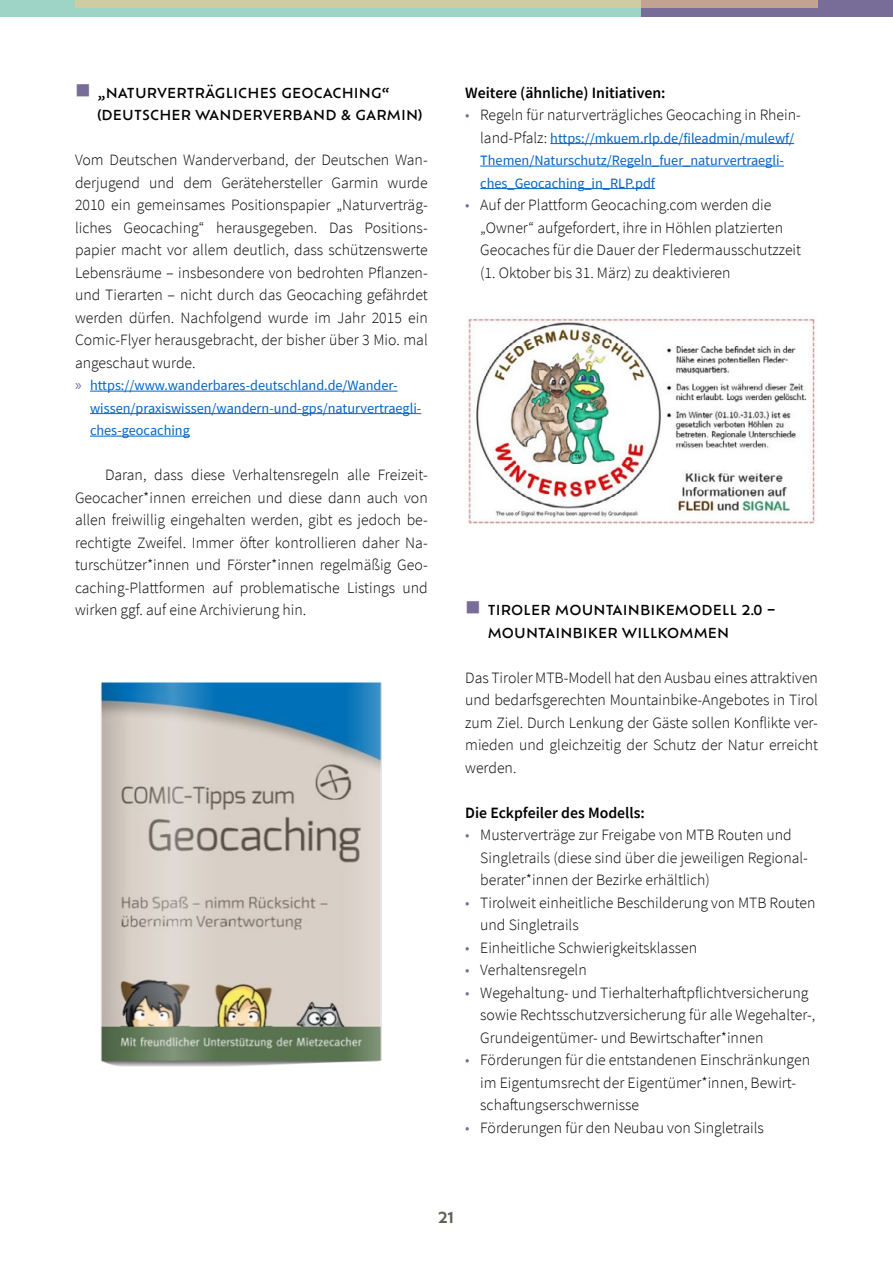
<style>
.page{position:relative;width:893px;height:1263px;background:#fff}
.page>*{position:absolute;margin:0;border:0;box-sizing:border-box;transform-origin:0 0}
.t1{font:300 15.75px/22.5px "Source Sans Pro";color:#000}
.t2{font:600 15.75px "Source Sans Pro";color:#000}
.t3{font:600 15px "Ofelia Text";color:#625f56}
.t4{font:14.25px/22.5px "Source Sans Pro";color:#0563c1}
.t5{font:500 13.5px/22.5px "Ofelia Text";letter-spacing:.01em;color:#000}
.s1{font-family:"Myriad Pro";font-size:15.75px;color:#786d99}
.s2{color:#786d99}
.s3{font-weight:300;font-size:15.75px;color:#000}
</style>
<div class="page">
<div style="left:0;top:0;width:893px;height:16px;background:#9dd4c5"></div>
<div style="left:642px;top:0;width:251px;height:16px;background:#786d99"></div>
<svg style="left:76px;top:0;width:742px;height:8px;background:#ccc29c"></svg>
<hr style="left:90px;top:391px;width:308px;height:1px;background:#0563c1">
<hr style="left:90px;top:413px;width:331px;height:1px;background:#0563c1">
<hr style="left:90px;top:436px;width:100px;height:1px;background:#0563c1">
<hr style="left:550px;top:143px;width:244px;height:1px;background:#0563c1">
<hr style="left:480px;top:166px;width:304px;height:1px;background:#0563c1">
<hr style="left:480px;top:188px;width:175px;height:1px;background:#0563c1">
<img style="left:101px;top:681px;width:281px;height:386px">
<img style="left:468px;top:317px;width:348px;height:207px">
<p class="t5" style="left:98px;top:80px;width:326px">„NATURVERTRÄGLICHES GEOCACHING“ (DEUTSCHER WANDERVERBAND &amp; GARMIN)</p>
<p class="t1" style="left:75px;top:149px;width:354px;text-align:justify">Vom Deutschen Wanderverband, der Deutschen Wan&shy;derjugend und dem Gerätehersteller Garmin wurde 2010 ein gemeinsames Positionspapier „Naturverträg&shy;liches Geocaching“ herausgegeben. Das Positions&shy;papier macht vor allem deutlich, dass schützenswerte Lebensräume – insbesondere von bedrohten Pflanzen&shy;und Tierarten – nicht durch das Geocaching gefährdet werden dürfen. Nachfolgend wurde im Jahr 2015 ein Comic-Flyer herausgebracht, der bisher über 3 Mio. mal angeschaut wurde.</p>
<p class="t4" style="left:90px;top:374px;width:333px;text-indent:-15px"><span class="s1">»</span> https://www.wanderbares-deutschland.de/Wander&shy;wissen/praxiswissen/wandern-und-gps/naturvertraegli&shy;ches-geocaching</p>
<p class="t1" style="left:75px;top:464px;width:354px;text-align:justify;text-indent:30px">Daran, dass diese Verhaltensregeln alle Freizeit-Geocacher*innen erreichen und diese dann auch von allen freiwillig eingehalten werden, gibt es jedoch be&shy;rechtigte Zweifel. Immer öfter kontrollieren daher Na&shy;turschützer*innen und Förster*innen regelmäßig Geo&shy;caching-Plattformen auf problematische Listings und wirken ggf. auf eine Archivierung hin.</p>
<p class="t2" style="left:465px;top:82px;width:202px">Weitere (ähnliche) Initiativen:</p>
<p class="t1" style="left:465px;top:104px;width:337px"><span class="s2">•</span> Regeln für naturverträgliches Geocaching in Rhein-</p>
<p class="t4" style="left:480px;top:126px;width:315px"><span class="s3">land-Pfalz:</span> https://mkuem.rlp.de/fileadmin/mulewf/<br>Themen/Naturschutz/Regeln_fuer_naturvertraegli&shy;ches_Geocaching_in_RLP.pdf</p>
<p class="t1" style="left:480px;top:194px;width:322px;text-indent:-15px"><span class="s2">•</span> Auf der Plattform Geocaching.com werden die „Owner“ aufgefordert, ihre in Höhlen platzierten Geocaches für die Dauer der Fledermausschutzzeit (1. Oktober bis 31. März) zu deaktivieren</p>
<p class="t5" style="left:488px;top:598px;width:290px">TIROLER MOUNTAINBIKEMODELL 2.0 –<br>MOUNTAINBIKER WILLKOMMEN</p>
<p class="t1" style="left:465px;top:666px;width:354px;text-align:justify">Das Tiroler MTB-Modell hat den Ausbau eines attraktiven und bedarfsgerechten Mountainbike-Angebotes in Tirol zum Ziel. Durch Lenkung der Gäste sollen Konflikte ver&shy;mieden und gleichzeitig der Schutz der Natur erreicht werden.</p>
<p class="t2" style="left:465px;top:802px;width:181px">Die Eckpfeiler des Modells:</p>
<p class="t1" style="left:480px;top:824px;width:329px;text-indent:-15px"><span class="s2">•</span> Musterverträge zur Freigabe von MTB Routen und<br>Singletrails (diese sind über die jeweiligen Regional&shy;berater*innen der Bezirke erhältlich)</p>
<p class="t1" style="left:480px;top:891px;width:337px;text-indent:-15px"><span class="s2">•</span> Tirolweit einheitliche Beschilderung von MTB Routen und Singletrails</p>
<p class="t1" style="left:465px;top:936px;width:233px"><span class="s2">•</span> Einheitliche Schwierigkeitsklassen</p>
<p class="t1" style="left:465px;top:959px;width:123px"><span class="s2">•</span> Verhaltensregeln</p>
<p class="t1" style="left:480px;top:981px;width:337px;text-indent:-15px"><span class="s2">•</span> Wegehaltung- und Tierhalterhaftpflichtversicherung sowie Rechtsschutzversicherung für alle Wegehalter-,<br>Grundeigentümer- und Bewirtschafter*innen</p>
<p class="t1" style="left:480px;top:1049px;width:331px;text-indent:-15px"><span class="s2">•</span> Förderungen für die entstandenen Einschränkungen im Eigentumsrecht der Eigentümer*innen, Bewirt&shy;schaftungserschwernisse</p>
<p class="t1" style="left:465px;top:1116px;width:300px"><span class="s2">•</span> Förderungen für den Neubau von Singletrails</p>
<p class="t3" style="left:438px;top:1206px;width:17px">21</p>
</div>
